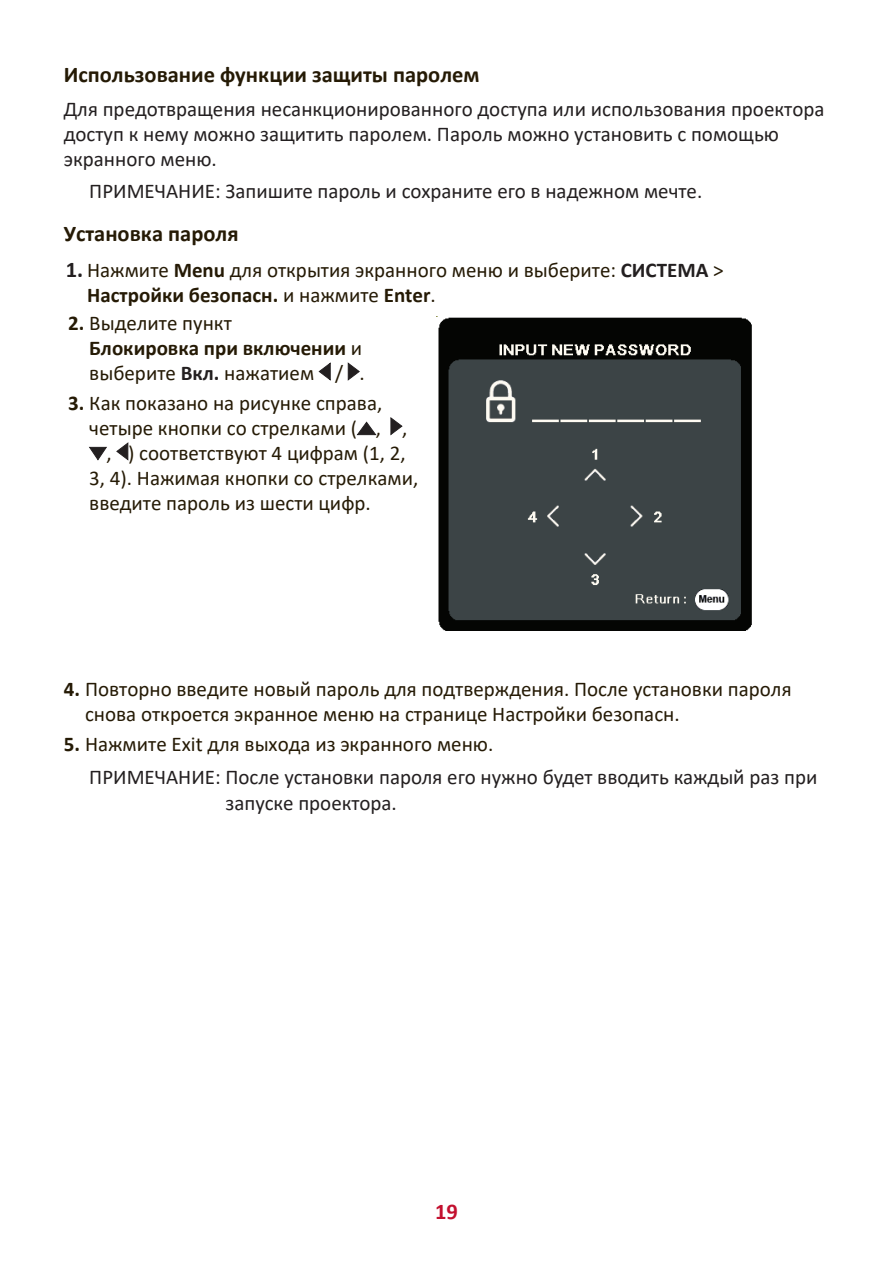
<style>
.page{position:relative;width:893px;height:1263px;background:#fff}
.page>*{position:absolute;margin:0;border:0;box-sizing:border-box;transform-origin:0 0}
.t1{font:700 22.5px "Calibri";color:#251a05}
.t2{font:700 22.5px "Calibri";color:#c3102f}
.t3{font:21px/25.2px "Calibri";color:#251a05}
.t4{font:21px/25.2px "Calibri";color:#231f20}
.s1{font-weight:700;font-size:22.5px;color:#231f20}
.s2{font-weight:700}
.s3{font-weight:700;color:#231f20}
.s4{font-weight:700;color:#251a05}
.s5{color:#251a05}
</style>
<div class="page">
<svg style="left:319px;top:362px;width:12px;height:19px"></svg>
<svg style="left:348px;top:362px;width:12px;height:19px"></svg>
<svg style="left:357px;top:422px;width:19px;height:13px"></svg>
<svg style="left:390px;top:417px;width:12px;height:18px"></svg>
<svg style="left:89px;top:447px;width:18px;height:13px"></svg>
<svg style="left:116px;top:442px;width:12px;height:18px"></svg>
<img style="left:438px;top:317px;width:314px;height:314px">
<p class="t1" style="left:64px;top:59px;width:417px">Использование функции защиты паролем</p>
<p class="t4" style="left:64px;top:96px;width:762px">Для предотвращения несанкционированного доступа или использования проектора доступ к нему можно защитить паролем. Пароль можно установить с помощью экранного меню.</p>
<p class="t4" style="left:89px;top:178px;width:614px">ПРИМЕЧАНИЕ: Запишите пароль и сохраните его в надежном мечте.</p>
<p class="t1" style="left:64px;top:217px;width:176px">Установка пароля</p>
<p class="t3" style="left:87px;top:257px;width:638px;text-indent:-21px"><span class="s1">1.</span> Нажмите <span class="s2">Menu</span> для открытия экранного меню и выберите: <span class="s3">СИСТЕМА</span> &gt;<br><span class="s2">Настройки безопасн.</span> и нажмите <span class="s2">Enter</span>.</p>
<p class="t3" style="left:89px;top:310px;width:277px;text-indent:-21px"><span class="s2">2.</span> Выделите пункт<br><span class="s2">Блокировка при включении</span> и выберите <span class="s3">Вкл.</span> нажатием / .</p>
<p class="t3" style="left:68px;top:389px;width:316px"><span class="s2">3.</span> Как показано на рисунке справа,</p>
<p class="t3" style="left:89px;top:415px;width:320px">четыре кнопки со стрелками ( , ,</p>
<p class="t3" style="left:107px;top:440px;width:301px">, ) соответствуют 4 цифрам (1, 2,</p>
<p class="t3" style="left:89px;top:465px;width:330px">3, 4). Нажимая кнопки со стрелками,</p>
<p class="t3" style="left:89px;top:490px;width:283px">введите пароль из шести цифр.</p>
<p class="t3" style="left:85px;top:676px;width:708px;text-indent:-21px"><span class="s2">4.</span> Повторно введите новый пароль для подтверждения. После установки пароля снова откроется экранное меню на странице Настройки безопасн.</p>
<p class="t4" style="left:89px;top:726px;width:730px;line-height:33.8px;text-indent:-25px"><span class="s4">5.</span> <span class="s5">Нажмите Exit для выхода из экранного меню.<br></span>ПРИМЕЧАНИЕ: После установки пароля его нужно будет вводить каждый раз при</p>
<p class="t4" style="left:225px;top:789px;width:173px">запуске проектора.</p>
<p class="t2" style="left:435px;top:1196px;width:24px">19</p>
</div>
